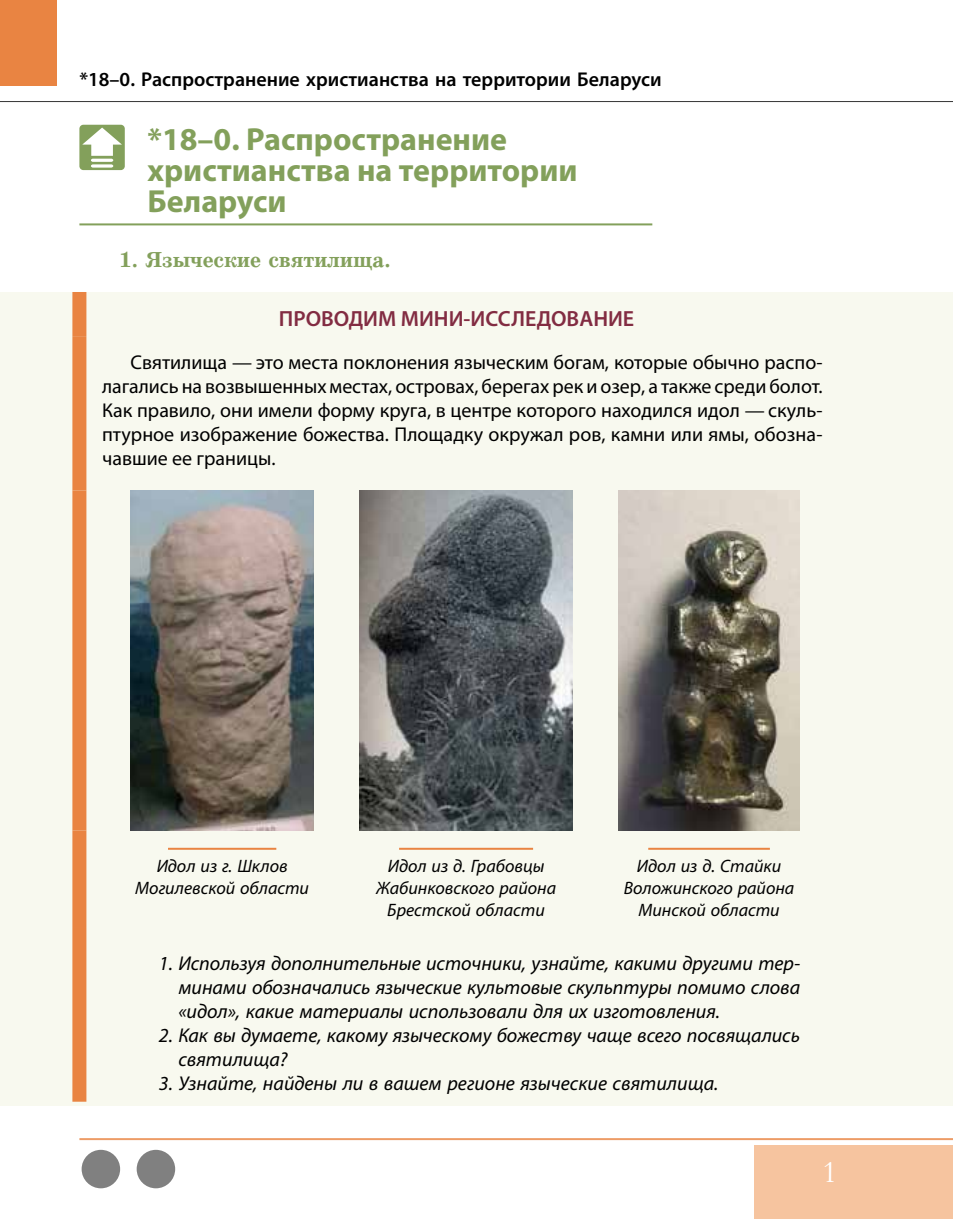
<style>
.page{position:relative;width:953px;height:1219px;background:#fff}
.page>*{position:absolute;margin:0;border:0;box-sizing:border-box;transform-origin:0 0}
.t1{font:700 32px/31.2px "Myriad Pro";color:#83a05b}
.t2{font:32px "Garamond";color:#fff}
.t3{font:600 22px "Myriad Pro";color:#822c42}
.t4{font:700 22px "School Book Web";letter-spacing:-.01em;color:#83a05b}
.t5{font:italic 20px/24px "Myriad Pro";color:#000;text-align:justify}
.t6{font:20px/24px "Myriad Pro";color:#000;text-align:justify}
.t7{font:600 20px "Myriad Pro";color:#000}
.t8{font:italic 18px/21.6px "Myriad Pro";color:#000;text-align:center}
</style>
<div class="page">
<hr style="left:0;top:101px;width:952px;height:1px;background:#000">
<div style="left:0;top:0;width:57px;height:86px;background:#e98442"></div>
<div style="left:754px;top:1145px;width:198px;height:74px;background:#f6c49f"></div>
<div style="left:82px;top:1150px;width:38px;height:38px;background:#808080;border-radius:50%"></div>
<div style="left:137px;top:1150px;width:38px;height:38px;background:#808080;border-radius:50%"></div>
<hr style="left:79px;top:1138px;width:873px;height:2px;background:#e98442">
<hr style="left:79px;top:223px;width:573px;height:2px;background:#83a05b">
<div style="left:79px;top:125px;width:46px;height:45px;background:#83a05b;border-radius:4px"></div>
<svg style="left:82px;top:128px;width:40px;height:28px"></svg>
<svg style="left:91px;top:164px;width:22px;height:4px"></svg>
<hr style="left:91px;top:159px;width:22px;height:3px;background:#fff;border-radius:2px">
<div style="left:0;top:292px;width:952px;height:814px;background:#f8f9ef"></div>
<div style="left:72px;top:337px;width:14px;height:153px;background:#e98442"></div>
<div style="left:72px;top:490px;width:14px;height:341px;background:#e98442"></div>
<div style="left:72px;top:831px;width:14px;height:96px;background:#e98442"></div>
<div style="left:72px;top:927px;width:14px;height:175px;background:#e98442"></div>
<div style="left:72px;top:292px;width:14px;height:45px;background:#e98442"></div>
<img style="left:130px;top:490px;width:184px;height:341px">
<img style="left:359px;top:490px;width:214px;height:341px">
<img style="left:618px;top:490px;width:181px;height:341px">
<hr style="left:168px;top:848px;width:108px;height:2px;background:#e98442">
<hr style="left:399px;top:848px;width:134px;height:2px;background:#e98442">
<hr style="left:648px;top:848px;width:121px;height:2px;background:#e98442">
<p class="t7" style="left:79px;top:67px;width:584px">*18–0. Распространение христианства на территории Беларуси</p>
<h1 class="t1" style="left:147px;top:122px;width:431px">*18–0. Распространение христианства на территории<br>Беларуси</h1>
<p class="t4" style="left:119px;top:246px;width:273px">1. Языческие святилища.</p>
<p class="t3" style="left:279px;top:304px;width:357px">ПРОВОДИМ МИНИ-ИССЛЕДОВАНИЕ</p>
<p class="t6" style="left:102px;top:350px;width:722px;text-indent:28px">Святилища — это места поклонения языческим богам, которые обычно распо&shy;лагались на возвышенных местах, островах, берегах рек и озер, а также среди болот.<br>Как правило, они имели форму круга, в центре которого находился идол — скуль&shy;птурное изображение божества. Площадку окружал ров, камни или ямы, обозна&shy;чавшие ее границы.</p>
<p class="t8" style="left:135px;top:855px;width:175px">Идол из г. Шклов<br>Могилевской области</p>
<p class="t8" style="left:376px;top:855px;width:181px">Идол из д. Грабовцы<br>Жабинковского района<br>Брестской области</p>
<p class="t8" style="left:623px;top:855px;width:172px">Идол из д. Стайки<br>Воложинского района<br>Минской области</p>
<p class="t5" style="left:178px;top:951px;width:623px;text-indent:-20px">1. Используя дополнительные источники, узнайте, какими другими тер&shy;минами обозначались языческие культовые скульптуры помимо слова «идол», какие материалы использовали для их изготовления.</p>
<p class="t5" style="left:178px;top:1023px;width:623px;text-indent:-20px">2. Как вы думаете, какому языческому божеству чаще всего посвящались святилища?</p>
<p class="t5" style="left:159px;top:1071px;width:561px">3. Узнайте, найдены ли в вашем регионе языческие святилища.</p>
<h1 class="t2" style="left:822px;top:1150px;width:17px">1</h1>
</div>
